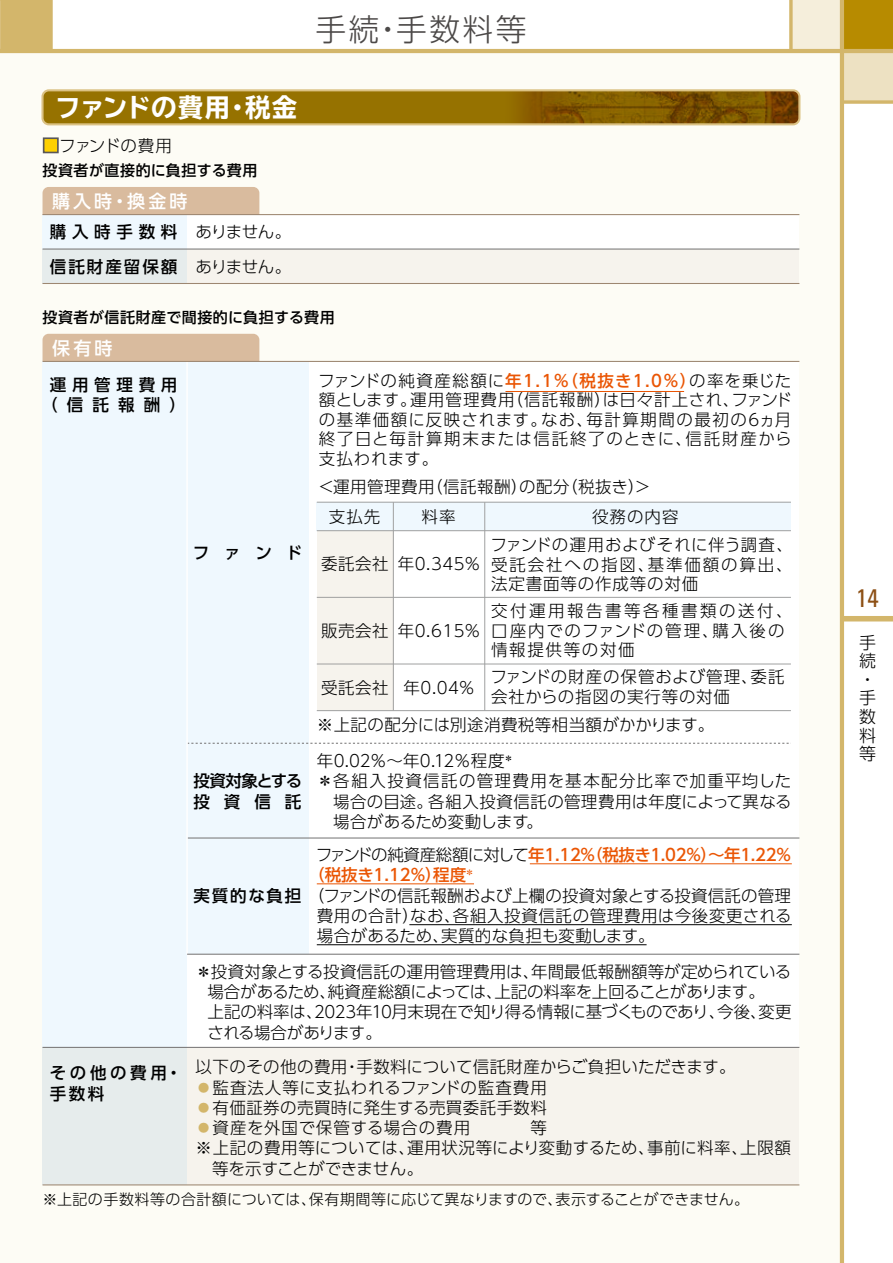
<style>
.page{position:relative;width:893px;height:1263px;background:#fff}
.page>*{position:absolute;margin:0;border:0;box-sizing:border-box;transform-origin:0 0}
.t1{font:300 30.75px "UD Shin Go Pro";letter-spacing:.08em;color:#4c4948}
.t2{font:700 expanded 25.5px "TBUD Go Std";color:#fff}
.t3{font:condensed 25.5px "Univers";color:#8d5015}
.t4{font:500 18px "UD Shin Go Pro";letter-spacing:.17em;color:#fff}
.t5{font:300 16.95px/18.6px "UD Shin Go Pro";color:#000}
.t6{font:300 16.5px/19.5px "UD Shin Go Pro";letter-spacing:.025em;color:#000;text-align:justify}
.t7{font:300 16.5px/20.2px "UD Shin Go Pro";letter-spacing:-.02em;color:#000}
.t8{font:500 16.5px "UD Shin Go Pro";letter-spacing:-.02em;color:#ea5504}
.t9{font:300 16.5px/19.5px "UD Shin Go Pro";letter-spacing:.12em;color:#000}
.t10{font:300 16.5px/19.5px "UD Shin Go Pro";letter-spacing:.05em;color:#000}
.t11{font:300 16.5px "UD Shin Go Pro";letter-spacing:.075em;color:#000}
.t12{font:300 16.5px "UD Shin Go Pro";letter-spacing:.055em;color:#000}
.t13{font:500 16.5px/20.4px "UD Shin Go Pro";letter-spacing:.22em;color:#000}
.t14{font:300 16.5px "UD Shin Go Pro";letter-spacing:-.01em;color:#000}
.t15{font:300 16.5px "UD Shin Go Pro";letter-spacing:-.015em;color:#000}
.t16{font:500 16.5px/20.4px "UD Shin Go Pro";letter-spacing:.345em;color:#000;text-align:center}
.t17{font:500 16.5px/20.1px "UD Shin Go Pro";letter-spacing:-.03em;color:#000}
.t18{font:300 16.5px "UD Shin Go Pro";letter-spacing:-.025em;color:#000}
.t19{font:500 16.5px "UD Shin Go Pro";letter-spacing:.12em;color:#000}
.t20{font:300 15px "UD Shin Go Pro";color:#000}
.t21{font:500 15px "UD Shin Go Pro";letter-spacing:.035em;color:#000}
.s1{color:#fdd000}
.s2{font-weight:500}
.s3{font-weight:500;color:#ea5504}
.s4{font-weight:300;color:#000}
.s5{color:#d3b66b}
</style>
<div class="page">
<div style="left:0;top:0;width:51px;height:51px;background:#d3b66b"></div>
<div style="left:842px;top:0;width:51px;height:51px;background:#b78b00"></div>
<div style="left:842px;top:51px;width:51px;height:51px;background:#ede1c2"></div>
<div style="left:791px;top:0;width:51px;height:51px;background:#f5eedb"></div>
<div style="left:0;top:51px;width:842px;height:1212px;background:#fdfcf5"></div>
<div style="left:842px;top:616px;width:51px;height:5px;background:#d3b66b"></div>
<hr style="left:840px;top:0;width:4px;height:1263px;background:#d3b66b">
<hr style="left:0;top:49px;width:893px;height:4px;background:#d3b66b">
<svg style="left:844px;top:100px;width:49px;height:4px"></svg>
<svg style="left:51px;top:0;width:2px;height:49px"></svg>
<svg style="left:789px;top:0;width:4px;height:49px"></svg>
<div style="left:43px;top:334px;width:216px;height:42px;background:#d9bb9e;border-radius:6px"></div>
<div style="left:43px;top:361px;width:756px;height:824px;background:#fff"></div>
<div style="left:43px;top:361px;width:144px;height:824px;background:#eff8fe"></div>
<div style="left:43px;top:1047px;width:756px;height:138px;background:linear-gradient(to right,#eceeec,#faf5ed)"></div>
<div style="left:317px;top:502px;width:474px;height:29px;background:#eff8fe"></div>
<div style="left:317px;top:531px;width:76px;height:180px;background:#f6f3ed"></div>
<hr style="left:317px;top:597px;width:474px;height:1px;background:#9fa0a0">
<hr style="left:317px;top:663px;width:474px;height:1px;background:#9fa0a0">
<hr style="left:317px;top:710px;width:474px;height:1px;background:#9fa0a0">
<hr style="left:317px;top:502px;width:474px;height:1px;background:#9fa0a0">
<hr style="left:317px;top:530px;width:474px;height:1px;background:#9fa0a0">
<hr style="left:393px;top:502px;width:1px;height:209px;background:#9fa0a0">
<hr style="left:484px;top:502px;width:1px;height:209px;background:#9fa0a0">
<div style="left:187px;top:361px;width:121px;height:593px;background:#eff8fe"></div>
<div style="left:43px;top:90px;width:756px;height:34px;background:#967200;border-radius:6px"></div>
<img style="left:518px;top:92px;width:281px;height:32px">
<div style="left:41px;top:89px;width:759px;height:36px;border:2px solid #dbc284;border-radius:6px"></div>
<hr style="left:530px;top:863px;width:262px;height:1px;background:#ea5504">
<hr style="left:409px;top:924px;width:383px;height:1px;background:#000">
<hr style="left:317px;top:883px;width:157px;height:1px;background:#ea5504">
<hr style="left:317px;top:944px;width:330px;height:1px;background:#000">
<hr style="left:505px;top:391px;width:179px;height:1px;background:#ea5504">
<hr style="left:43px;top:1184px;width:756px;height:1px;background:#9d8771">
<hr style="left:187px;top:838px;width:612px;height:1px;background:#727171">
<svg style="left:188px;top:743px;width:603px;height:1px"></svg>
<hr style="left:186px;top:361px;width:2px;height:593px;background:#fff">
<hr style="left:187px;top:954px;width:612px;height:1px;background:#727171">
<hr style="left:43px;top:361px;width:756px;height:1px;background:#9d8771">
<div style="left:43px;top:187px;width:216px;height:34px;background:#d9bb9e;border-radius:6px"></div>
<div style="left:43px;top:215px;width:756px;height:68px;background:#fff"></div>
<div style="left:43px;top:215px;width:144px;height:68px;background:#eff8fe"></div>
<div style="left:43px;top:249px;width:756px;height:34px;background:linear-gradient(to right,#eceeec,#faf5ed)"></div>
<hr style="left:43px;top:283px;width:756px;height:1px;background:#9d8771">
<hr style="left:43px;top:214px;width:756px;height:1px;background:#9d8771">
<hr style="left:43px;top:249px;width:756px;height:1px;background:#727171">
<div style="left:43px;top:137px;width:16px;height:16px;border:2px solid #595757"></div>
<hr style="left:43px;top:1047px;width:756px;height:1px;background:#727171">
<h1 class="t1" style="left:315px;top:4px;width:213px">手続・手数料等</h1>
<h2 class="t2" style="left:55px;top:93px;width:244px">ファンドの費用・税金</h2>
<p class="t18" style="left:43px;top:132px;width:131px"><span class="s1">■</span>ファンドの費用</p>
<p class="t21" style="left:43px;top:158px;width:216px">投資者が直接的に負担する費用</p>
<p class="t4" style="left:52px;top:187px;width:137px">購入時・換金時</p>
<p class="t6" style="left:50px;top:214px;width:243px;line-height:34.5px;text-align:right"><span class="s2">購入時手数料</span> ありません。ありません。</p>
<p class="t19" style="left:50px;top:253px;width:129px">信託財産留保額</p>
<p class="t21" style="left:43px;top:305px;width:294px">投資者が信託財産で間接的に負担する費用</p>
<p class="t4" style="left:52px;top:333px;width:62px">保有時</p>
<p class="t16" style="left:41px;top:374px;width:146px">運用管理費用（信託報酬）</p>
<p class="t13" style="left:50px;top:1062px;width:134px">その他の費用・手数料</p>
<p class="t6" style="left:318px;top:370px;width:476px">ファンドの純資産総額に<span class="s3">年1.1％（税抜き1.0％）</span>の率を乗じた額とします。運用管理費用（信託報酬）は日々計上され、ファンドの基準価額に反映されます。なお、毎計算期間の最初の6ヵ月終了日と毎計算期末または信託終了のときに、信託財産から支払われます。</p>
<p class="t6" style="left:318px;top:476px;width:335px">＜運用管理費用（信託報酬）の配分（税抜き）＞</p>
<p class="t13" style="left:193px;top:542px;width:111px">ファンド</p>
<p class="t17" style="left:193px;top:771px;width:110px">投資対象とする投資信託</p>
<p class="t6" style="left:329px;top:506px;width:53px">支払先</p>
<p class="t6" style="left:422px;top:506px;width:35px">料率</p>
<p class="t6" style="left:592px;top:506px;width:88px">役務の内容</p>
<p class="t6" style="left:321px;top:553px;width:69px">委託会社</p>
<p class="t6" style="left:398px;top:553px;width:84px">年0.345％</p>
<p class="t6" style="left:321px;top:620px;width:69px">販売会社</p>
<p class="t6" style="left:398px;top:620px;width:84px">年0.615％</p>
<p class="t6" style="left:321px;top:677px;width:69px">受託会社</p>
<p class="t6" style="left:404px;top:677px;width:73px">年0.04％</p>
<p class="t6" style="left:490px;top:534px;width:304px">ファンドの運用およびそれに伴う調査、受託会社への指図、基準価額の算出、法定書面等の作成等の対価</p>
<p class="t9" style="left:491px;top:600px;width:303px">交付運用報告書等各種書類の送付、口座内でのファンドの管理、購入後の情報提供等の対価</p>
<p class="t10" style="left:490px;top:666px;width:296px">ファンドの財産の保管および管理、委託会社からの指図の実行等の対価</p>
<p class="t6" style="left:317px;top:714px;width:399px">※上記の配分には別途消費税等相当額がかかります。</p>
<p class="t6" style="left:317px;top:751px;width:198px">年0.02％～年0.12％程度<sup>＊</sup></p>
<p class="t11" style="left:317px;top:768px;width:476px">＊各組入投資信託の管理費用を基本配分比率で加重平均した</p>
<p class="t6" style="left:333px;top:791px;width:460px">場合の目途。各組入投資信託の管理費用は年度によって異なる</p>
<p class="t15" style="left:333px;top:808px;width:211px">場合があるため変動します。</p>
<p class="t8" style="left:316px;top:841px;width:477px"><span class="s4">ファンドの純資産総額に対して</span>年1.12％（税抜き1.02％）～年1.22％</p>
<p class="t8" style="left:308px;top:862px;width:168px">（税抜き1.12％）程度<sup>＊</sup></p>
<p class="t6" style="left:193px;top:885px;width:599px"><span class="s2">実質的な負担</span>（ファンドの信託報酬および上欄の投資対象とする投資信託の管理</p>
<p class="t6" style="left:317px;top:905px;width:476px">費用の合計）なお、各組入投資信託の管理費用は今後変更される</p>
<p class="t6" style="left:317px;top:926px;width:339px">場合があるため、実質的な負担も変動します。</p>
<p class="t7" style="left:208px;top:961px;width:586px;text-indent:-12px">＊投資対象とする投資信託の運用管理費用は、年間最低報酬額等が定められている場合があるため、純資産総額によっては、上記の料率を上回ることがあります。<br>上記の料率は、2023年10月末現在で知り得る情報に基づくものであり、今後、変更される場合があります。</p>
<p class="t6" style="left:196px;top:1057px;width:541px">以下のその他の費用・手数料について信託財産からご負担いただきます。</p>
<p class="t6" style="left:196px;top:1077px;width:353px"><span class="s5">●</span>監査法人等に支払われるファンドの監査費用</p>
<p class="t6" style="left:196px;top:1097px;width:353px"><span class="s5">●</span>有価証券の売買時に発生する売買委託手数料</p>
<p class="t12" style="left:196px;top:1114px;width:276px"><span class="s5">●</span>資産を外国で保管する場合の費用</p>
<p class="t6" style="left:531px;top:1117px;width:18px">等</p>
<p class="t6" style="left:196px;top:1138px;width:597px">※上記の費用等については、運用状況等により変動するため、事前に料率、上限額</p>
<p class="t14" style="left:212px;top:1155px;width:213px">等を示すことができません。</p>
<p class="t20" style="left:43px;top:1187px;width:708px">※上記の手数料等の合計額については、保有期間等に応じて異なりますので、表示することができません。</p>
<h2 class="t3" style="left:856px;top:582px;width:24px">14</h2>
<p class="t5" style="left:859px;top:632px;width:18px">手続・手数料等</p>
</div>
